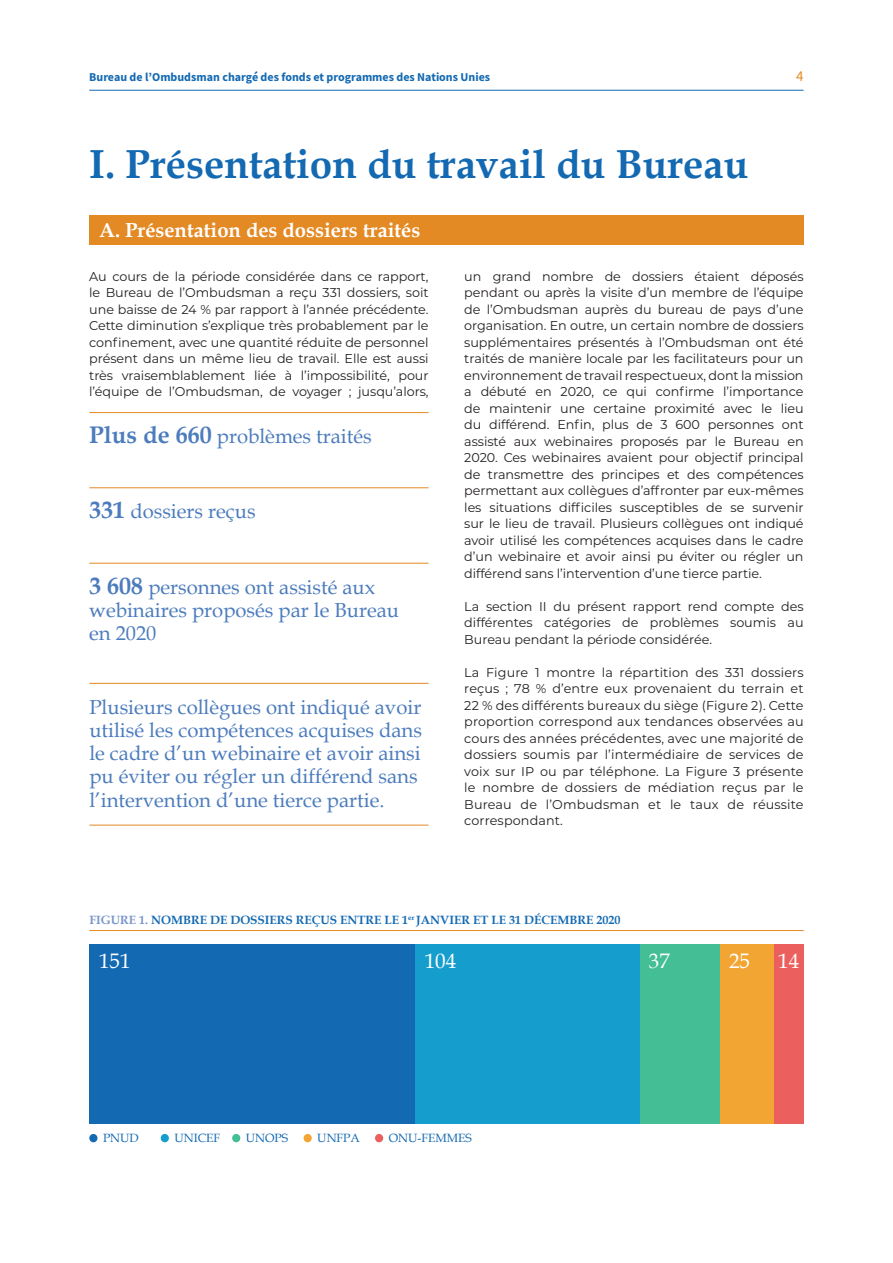
<style>
.page{position:relative;width:893px;height:1263px;background:#fff}
.page>*{position:absolute;margin:0;border:0;box-sizing:border-box;transform-origin:0 0}
.t1{font:700 40.5px "Book Antiqua";color:#1369b2}
.t2{font:21px "Book Antiqua";color:#fff}
.quotes{font:20.25px/23.2px "Book Antiqua";color:#4c7cbd}
.t3{font:700 20.25px "Book Antiqua";color:#fff}
.t4{font:15px "Source Sans Pro";color:#e48a24}
.body{font:12.75px/16.5px "Montserrat";letter-spacing:-.005em;color:#231f20;text-align:justify}
.body-2{font:700 12px "Book Antiqua";color:#1369b2}
.t5{font:700 12px "Source Sans Pro";color:#1369b2}
.t6{font:12px "Book Antiqua";color:#1369b2}
.s1{font-weight:700;font-size:24px}
.s2{color:#7794ca}
</style>
<div class="page">
<hr style="left:89px;top:90px;width:715px;height:1px;background:#1369b2">
<div style="left:89px;top:215px;width:715px;height:30px;background:#e48a24"></div>
<hr style="left:89px;top:563px;width:340px;height:1px;background:#e48a24">
<hr style="left:89px;top:487px;width:340px;height:1px;background:#e48a24">
<hr style="left:89px;top:412px;width:340px;height:1px;background:#e48a24">
<hr style="left:89px;top:683px;width:340px;height:1px;background:#e48a24">
<hr style="left:89px;top:825px;width:340px;height:1px;background:#e48a24">
<div style="left:773px;top:944px;width:31px;height:180px;background:#eb5f5e"></div>
<div style="left:719px;top:944px;width:54px;height:180px;background:#f2a533"></div>
<div style="left:640px;top:944px;width:79px;height:180px;background:#44be94"></div>
<div style="left:415px;top:944px;width:225px;height:180px;background:#159dce"></div>
<div style="left:89px;top:944px;width:326px;height:180px;background:#1369b2"></div>
<hr style="left:89px;top:930px;width:715px;height:1px;background:#e48a24">
<div style="left:89px;top:1134px;width:8px;height:8px;background:#1369b2;border-radius:4px"></div>
<div style="left:161px;top:1134px;width:8px;height:8px;background:#159dce;border-radius:4px"></div>
<div style="left:232px;top:1134px;width:8px;height:8px;background:#44be94;border-radius:4px"></div>
<div style="left:304px;top:1134px;width:8px;height:8px;background:#f2a533;border-radius:4px"></div>
<div style="left:375px;top:1134px;width:8px;height:8px;background:#eb5f5e;border-radius:4px"></div>
<p class="t5" style="left:89px;top:69px;width:402px">Bureau de l’Ombudsman chargé des fonds et programmes des Nations Unies</p>
<p class="t4" style="left:796px;top:67px;width:9px">4</p>
<p class="t1" style="left:89px;top:137px;width:661px">I. Présentation du travail du Bureau</p>
<p class="t3" style="left:99px;top:216px;width:323px">A. Présentation des dossiers traités</p>
<p class="body" style="left:89px;top:267px;width:341px">Au cours de la période considérée dans ce rapport, le Bureau de l’Ombudsman a reçu 331 dossiers, soit une baisse de 24 % par rapport à l’année précédente.<br>Cette diminution s’explique très probablement par le confinement, avec une quantité réduite de personnel présent dans un même lieu de travail. Elle est aussi très vraisemblablement liée à l’impossibilité, pour l’équipe de l’Ombudsman, de voyager ; jusqu’alors,</p>
<p class="quotes" style="left:89px;top:424px;width:284px"><span class="s1">Plus de 660</span> problèmes traités</p>
<p class="quotes" style="left:89px;top:499px;width:168px"><span class="s1">331</span> dossiers reçus</p>
<p class="quotes" style="left:89px;top:575px;width:311px"><span class="s1">3 608</span> personnes ont assisté aux webinaires proposés par le Bureau en 2020</p>
<p class="quotes" style="left:89px;top:695px;width:334px">Plusieurs collègues ont indiqué avoir utilisé les compétences acquises dans le cadre d’un webinaire et avoir ainsi pu éviter ou régler un différend sans l’intervention d’une tierce partie.</p>
<p class="body" style="left:464px;top:267px;width:341px">un grand nombre de dossiers étaient déposés pendant ou après la visite d’un membre de l’équipe de l’Ombudsman auprès du bureau de pays d’une organisation. En outre, un certain nombre de dossiers supplémentaires présentés à l’Ombudsman ont été traités de manière locale par les facilitateurs pour un environnement de travail respectueux, dont la mission a débuté en 2020, ce qui confirme l’importance de maintenir une certaine proximité avec le lieu du différend. Enfin, plus de 3 600 personnes ont assisté aux webinaires proposés par le Bureau en 2020. Ces webinaires avaient pour objectif principal de transmettre des principes et des compétences permettant aux collègues d’affronter par eux-mêmes les situations difficiles susceptibles de se survenir sur le lieu de travail. Plusieurs collègues ont indiqué avoir utilisé les compétences acquises dans le cadre d’un webinaire et avoir ainsi pu éviter ou régler un différend sans l’intervention d’une tierce partie.</p>
<p class="body" style="left:464px;top:597px;width:341px">La section II du présent rapport rend compte des différentes catégories de problèmes soumis au Bureau pendant la période considérée.</p>
<p class="body" style="left:464px;top:663px;width:341px">La Figure 1 montre la répartition des 331 dossiers reçus ; 78 % d’entre eux provenaient du terrain et 22 % des différents bureaux du siège (Figure 2). Cette proportion correspond aux tendances observées au cours des années précédentes, avec une majorité de dossiers soumis par l’intermédiaire de services de voix sur IP ou par téléphone. La Figure 3 présente le nombre de dossiers de médiation reçus par le Bureau de l’Ombudsman et le taux de réussite correspondant.</p>
<p class="body-2" style="left:89px;top:912px;width:533px"><span class="s2">FIGURE 1.</span> NOMBRE DE DOSSIERS REÇUS ENTRE LE 1<sup>er</sup> JANVIER ET LE 31 DÉCEMBRE 2020</p>
<p class="t2" style="left:99px;top:946px;width:33px">151</p>
<p class="t2" style="left:425px;top:946px;width:33px">104</p>
<p class="t2" style="left:649px;top:946px;width:22px">37</p>
<p class="t2" style="left:729px;top:946px;width:22px">25</p>
<p class="t2" style="left:778px;top:946px;width:22px">14</p>
<p class="t6" style="left:103px;top:1130px;width:37px">PNUD</p>
<p class="t6" style="left:174px;top:1130px;width:47px">UNICEF</p>
<p class="t6" style="left:246px;top:1130px;width:44px">UNOPS</p>
<p class="t6" style="left:317px;top:1130px;width:44px">UNFPA</p>
<p class="t6" style="left:389px;top:1130px;width:85px">ONU-FEMMES</p>
</div>
